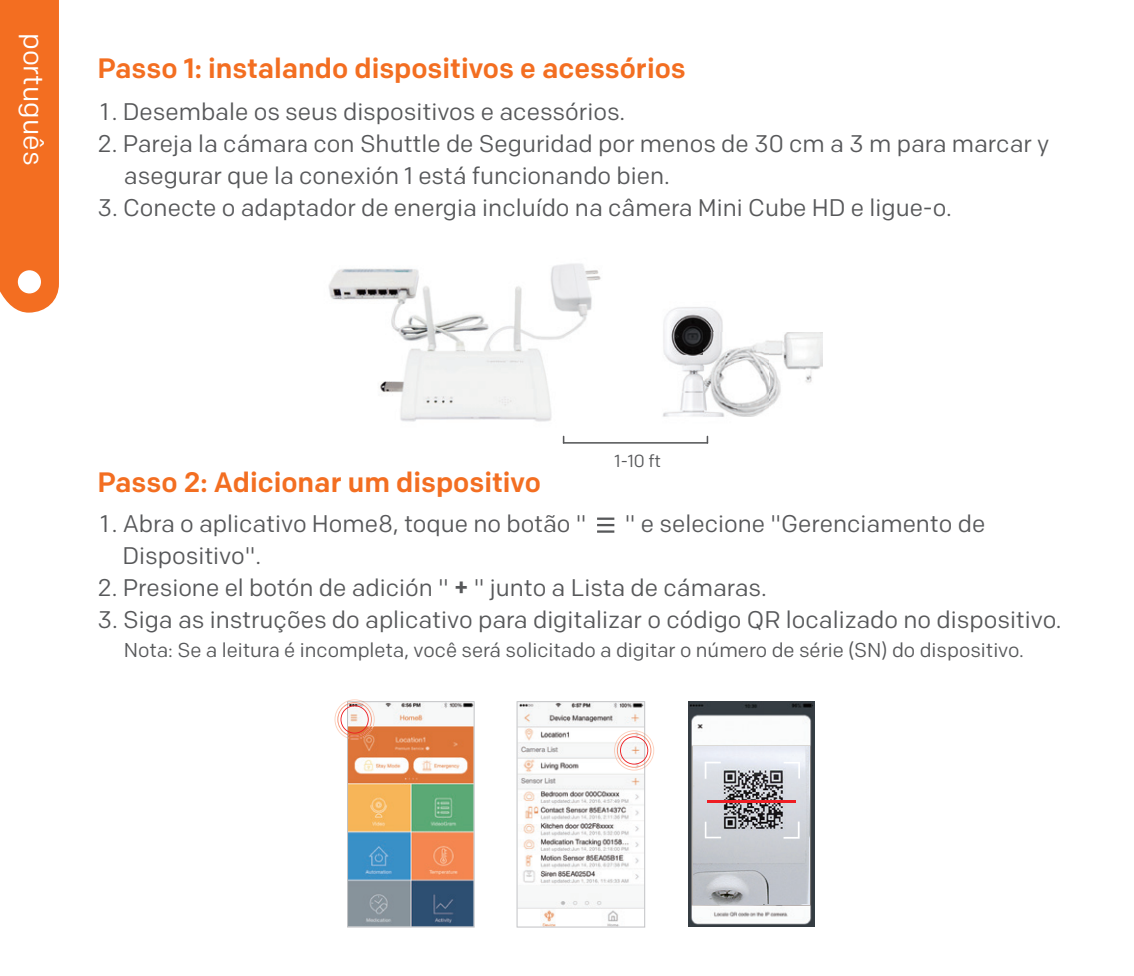
<style>
.page{position:relative;width:1134px;height:976px;background:#fff}
.page>*{position:absolute;margin:0;border:0;box-sizing:border-box;transform-origin:0 0}
.t1{font:500 28px "Colfax";color:#f36e21}
.t2{font:28px "Colfax";color:#fff}
.t3{font:24px "Colfax";color:#57585a}
.t4{font:20px "Colfax";color:#57585a}
.t5{font:17.6px "Colfax";color:#57585a}
.s1{font-weight:500}
</style>
<div class="page">
<div style="left:0;top:0;width:59px;height:312px;background:#f36e21"></div>
<div style="left:18px;top:270px;width:23px;height:23px;background:#fff;border-radius:50%"></div>
<svg style="left:563px;top:435px;width:145px;height:8px"></svg>
<img style="left:328px;top:263px;width:273px;height:159px">
<img style="left:769px;top:332px;width:53px;height:75px">
<img style="left:663px;top:307px;width:106px;height:110px">
<svg style="left:334px;top:699px;width:141px;height:228px"></svg>
<svg style="left:517px;top:701px;width:137px;height:226px"></svg>
<img style="left:688px;top:701px;width:127px;height:225px">
<img style="left:694px;top:746px;width:115px;height:157px">
<svg style="left:784px;top:761px;width:16px;height:17px"></svg>
<svg style="left:705px;top:821px;width:16px;height:17px"></svg>
<svg style="left:705px;top:761px;width:16px;height:17px"></svg>
<svg style="left:783px;top:821px;width:16px;height:17px"></svg>
<hr style="left:708px;top:800px;width:88px;height:2px;background:#ee1d23">
<svg style="left:597px;top:517px;width:17px;height:2px"></svg>
<hr style="left:597px;top:523px;width:17px;height:3px;background:#57585a">
<svg style="left:597px;top:530px;width:17px;height:2px"></svg>
<p class="t2" style="left:51px;top:33px;width:134px;rotate:90deg">português</p>
<p class="t1" style="left:98px;top:51px;width:590px">Passo 1: instalando dispositivos e acessórios</p>
<p class="t3" style="left:100px;top:97px;width:526px">1 . Desembale os seus dispositivos e acessórios.</p>
<p class="t3" style="left:98px;top:129px;width:953px">2. Pareja la cámara con Shuttle de Seguridad por menos de 30 cm a 3 m para marcar y</p>
<p class="t3" style="left:124px;top:161px;width:547px">asegurar que la conexión 1 está funcionando bien.</p>
<p class="t3" style="left:98px;top:193px;width:856px">3. Conecte o adaptador de energia incluído na câmera Mini Cube HD e ligue-o.</p>
<p class="t5" style="left:615px;top:449px;width:48px">1-10 ft</p>
<p class="t1" style="left:98px;top:465px;width:445px">Passo 2: Adicionar um dispositivo</p>
<p class="t3" style="left:100px;top:508px;width:488px">1 . Abra o aplicativo Home8, toque no botão "</p>
<p class="t3" style="left:625px;top:508px;width:362px">" e selecione "Gerenciamento de</p>
<p class="t3" style="left:122px;top:540px;width:140px">Dispositivo".</p>
<p class="t3" style="left:98px;top:572px;width:671px">2. Presione el botón de adición " <span class="s1">+</span> " junto a Lista de cámaras.</p>
<p class="t3" style="left:98px;top:604px;width:966px">3. Siga as instruções do aplicativo para digitalizar o código QR localizado no dispositivo.</p>
<p class="t4" style="left:124px;top:637px;width:901px">Nota: Se a leitura é incompleta, você será solicitado a digitar o número de série (SN) do dispositivo.</p>
</div>
